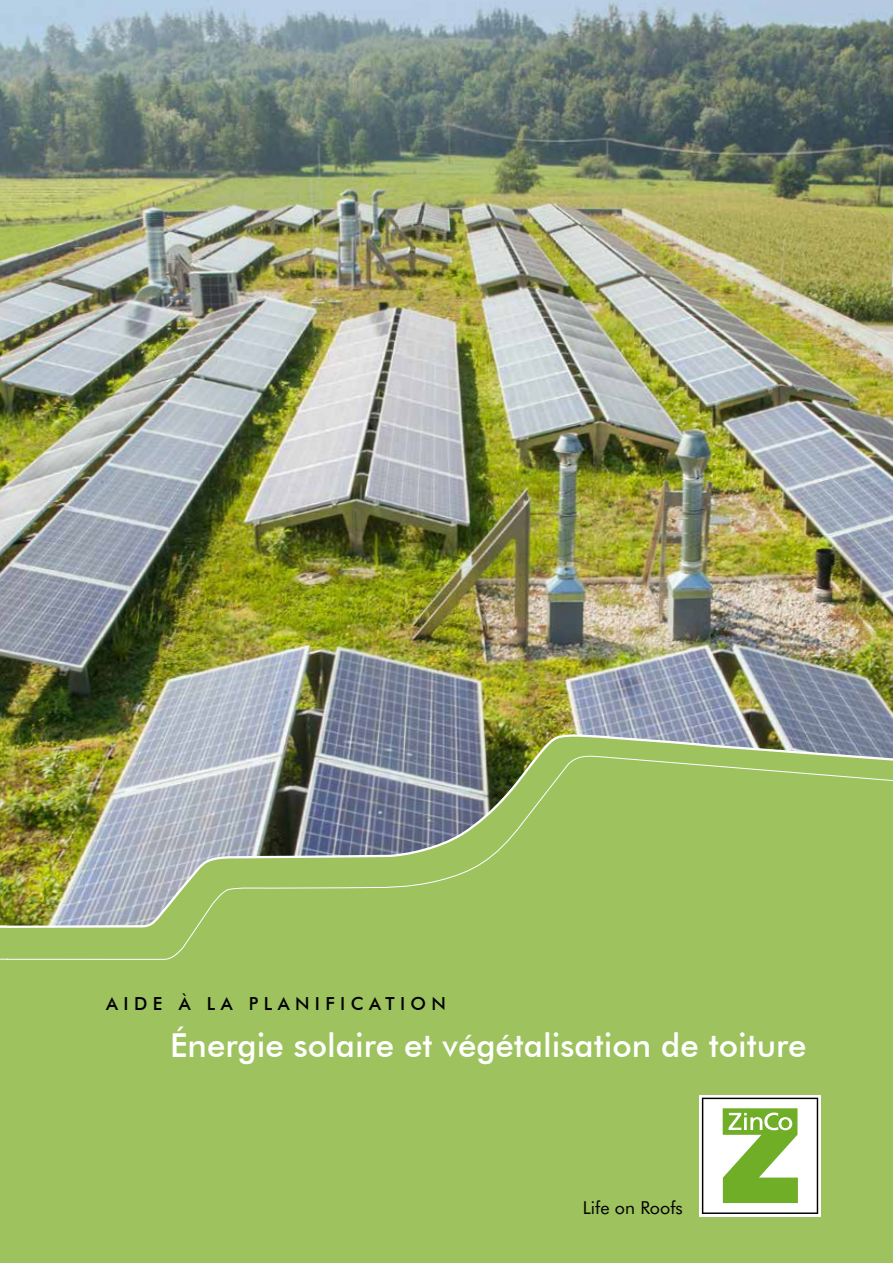
<style>
.page{position:relative;width:893px;height:1263px;background:#fff}
.page>*{position:absolute;margin:0;border:0;box-sizing:border-box;transform-origin:0 0}
.t1{font:500 33px "Futura BT";color:#fff}
.t2{font:500 18px "Futura BT";letter-spacing:.3em;color:#000}
.t3{font:17.85px "Futura BT";color:#000}
</style>
<div class="page">
<img style="left:0;top:0;width:893px;height:734px">
<div style="left:7px;top:960px;width:886px;height:303px;background:#9dc25e"></div>
<div style="left:7px;top:929px;width:886px;height:31px;background:#9dc25e"></div>
<img style="left:7px;top:734px;width:886px;height:195px">
<img style="left:0;top:734px;width:7px;height:529px">
<svg style="left:699px;top:1095px;width:122px;height:121px"></svg>
<svg style="left:702px;top:1098px;width:116px;height:116px"></svg>
<p class="t2" style="left:106px;top:993px;width:341px">AIDE À LA PLANIFICATION</p>
<p class="t1" style="left:170px;top:1025px;width:638px">Énergie solaire et végétalisation de toiture</p>
<p class="t3" style="left:583px;top:1197px;width:101px">Life on Roofs</p>
</div>
